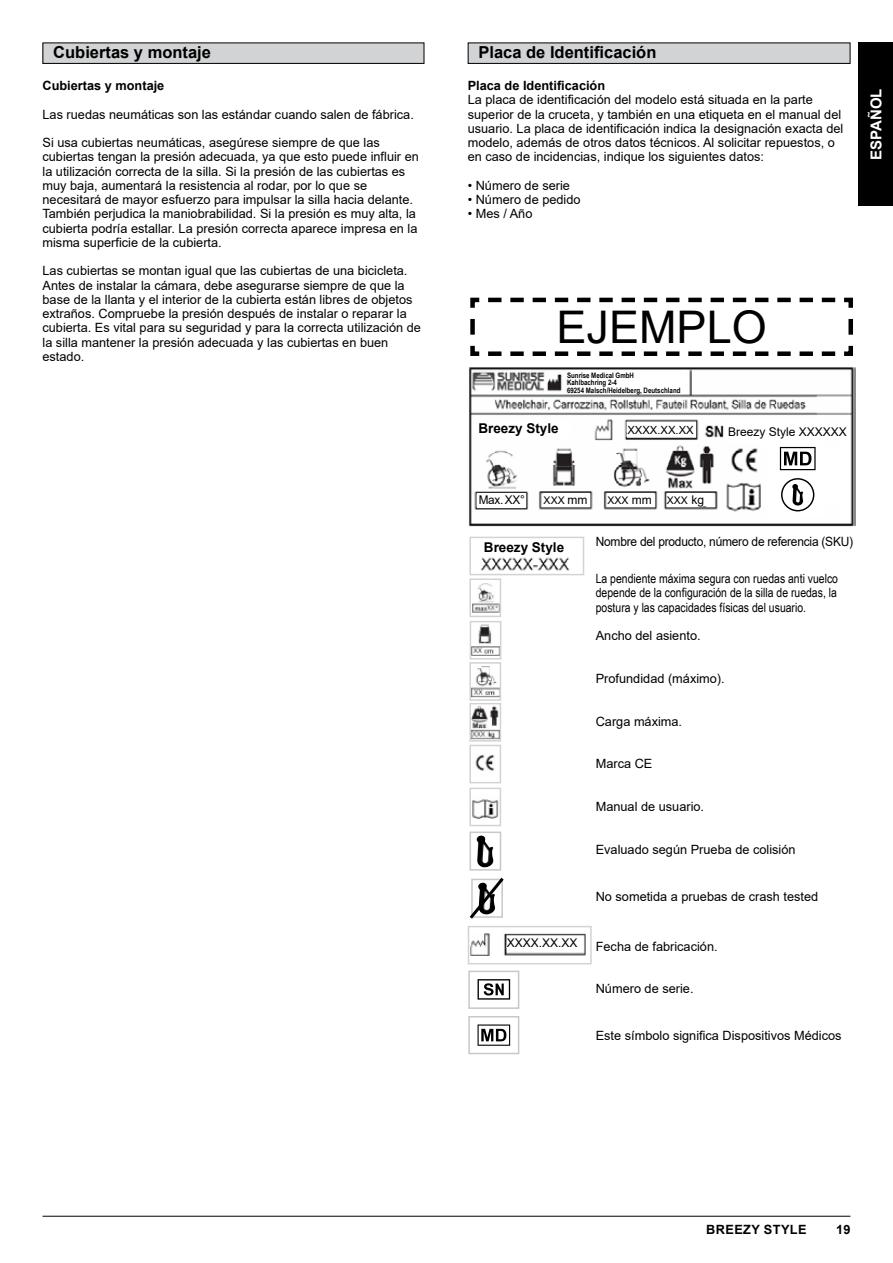
<style>
.page{position:relative;width:893px;height:1263px;background:#fff}
.page>*{position:absolute;margin:0;border:0;box-sizing:border-box;transform-origin:0 0}
.t1{font:45px "Arial";color:#000}
.t2{font:700 16.5px "Arial";color:#000}
.t3{font:700 15px "Arial";color:#fff}
.t4{font:700 13.5px "Arial";color:#000}
.t5{font:12.75px/14.2px "Arial";color:#000}
.t6{font:12.75px/14.2px "Arial Narrow";color:#000;text-align:justify}
.t7{font:12.75px "Arial";letter-spacing:-.02em;color:#000;scale:.94 1}
.t8{font:700 12.75px "Arial";color:#000}
.t9{font:700 12.75px "Arial";letter-spacing:.035em;color:#000}
.t10{font:12px "Arial";color:#000}
.t11{font:11.25px "Arial";color:#000}
.t12{font:10.5px "Arial";color:#000}
.t13{font:700 7.5px/7.5px "Arial Narrow";color:#000}
.s1{font-size:12px}
</style>
<div class="page">
<hr style="left:43px;top:1216px;width:807px;height:1px;background:#000">
<div style="left:859px;top:43px;width:34px;height:163px;background:#000"></div>
<div style="left:468px;top:43px;width:382px;height:20px;background:#d1d3d4"></div>
<div style="left:468px;top:43px;width:382px;height:21px;border:1px solid #000"></div>
<img style="left:469px;top:367px;width:386px;height:160px">
<div style="left:725px;top:418px;width:99px;height:24px;background:#fff"></div>
<div style="left:544px;top:493px;width:46px;height:13px;background:#fff"></div>
<div style="left:607px;top:493px;width:47px;height:13px;background:#fff"></div>
<div style="left:477px;top:493px;width:49px;height:14px;background:#fff"></div>
<div style="left:667px;top:493px;width:46px;height:13px;background:#fff"></div>
<div style="left:627px;top:422px;width:69px;height:14px;background:#fff"></div>
<div style="left:728px;top:425px;width:120px;height:13px;background:#fff"></div>
<img style="left:473px;top:624px;width:25px;height:32px">
<div style="left:470px;top:621px;width:31px;height:38px;border:2px solid #d1d3d4"></div>
<img style="left:472px;top:799px;width:26px;height:20px">
<div style="left:469px;top:788px;width:32px;height:38px;border:2px solid #d1d3d4"></div>
<img style="left:481px;top:557px;width:89px;height:14px">
<div style="left:469px;top:537px;width:115px;height:38px;border:2px solid #d1d3d4"></div>
<img style="left:472px;top:583px;width:26px;height:30px">
<div style="left:469px;top:578px;width:32px;height:39px;border:2px solid #d1d3d4"></div>
<img style="left:475px;top:755px;width:20px;height:16px">
<div style="left:469px;top:745px;width:32px;height:38px;border:2px solid #d1d3d4"></div>
<img style="left:472px;top:706px;width:26px;height:32px">
<div style="left:469px;top:703px;width:32px;height:38px;border:2px solid #d1d3d4"></div>
<img style="left:472px;top:666px;width:26px;height:32px">
<div style="left:469px;top:662px;width:32px;height:39px;border:2px solid #d1d3d4"></div>
<svg style="left:470px;top:297px;width:383px;height:59px"></svg>
<svg style="left:476px;top:835px;width:5px;height:6px"></svg>
<div style="left:470px;top:831px;width:31px;height:40px;border:2px solid #c7c8ca"></div>
<svg style="left:469px;top:877px;width:35px;height:42px"></svg>
<img style="left:471px;top:933px;width:115px;height:23px">
<div style="left:468px;top:926px;width:124px;height:38px;border:2px solid #d1d3d4"></div>
<svg style="left:536px;top:934px;width:47px;height:17px"></svg>
<div style="left:43px;top:43px;width:381px;height:20px;background:#d1d3d4"></div>
<div style="left:43px;top:43px;width:381px;height:21px;border:1px solid #000"></div>
<div style="left:478px;top:420px;width:93px;height:17px;background:#fff"></div>
<svg style="left:477px;top:1024px;width:33px;height:22px"></svg>
<div style="left:468px;top:1016px;width:51px;height:38px;border:2px solid #c7c8ca"></div>
<div style="left:772px;top:441px;width:51px;height:76px;background:#fff"></div>
<svg style="left:780px;top:447px;width:36px;height:23px"></svg>
<div style="left:781px;top:478px;width:33px;height:33px;border:1px solid #000;border-radius:50%"></div>
<svg style="left:792px;top:484px;width:11px;height:21px"></svg>
<svg style="left:477px;top:979px;width:33px;height:20px"></svg>
<div style="left:468px;top:971px;width:51px;height:38px;border:2px solid #c7c8ca"></div>
<div style="left:567px;top:371px;width:119px;height:23px;background:#fff"></div>
<p class="t2" style="left:53px;top:41px;width:159px">Cubiertas y montaje</p>
<p class="t8" style="left:43px;top:77px;width:123px">Cubiertas y montaje</p>
<p class="t5" style="left:43px;top:107px;width:373px">Las ruedas neumáticas son las estándar cuando salen de fábrica.</p>
<p class="t5" style="left:43px;top:135px;width:378px">Si usa cubiertas neumáticas, asegúrese siempre de que las cubiertas tengan la presión adecuada, ya que esto puede influir en la utilización correcta de la silla. Si la presión de las cubiertas es muy baja, aumentará la resistencia al rodar, por lo que se necesitará de mayor esfuerzo para impulsar la silla hacia delante.<br>También perjudica la maniobrabilidad. Si la presión es muy alta, la cubierta podría estallar. La presión correcta aparece impresa en la misma superficie de la cubierta.</p>
<p class="t5" style="left:43px;top:264px;width:380px">Las cubiertas se montan igual que las cubiertas de una bicicleta.<br>Antes de instalar la cámara, debe asegurarse siempre de que la base de la llanta y el interior de la cubierta están libres de objetos extraños. Compruebe la presión después de instalar o reparar la cubierta. Es vital para su seguridad y para la correcta utilización de la silla mantener la presión adecuada y las cubiertas en buen estado.</p>
<p class="t2" style="left:478px;top:41px;width:179px">Placa de Identificación</p>
<p class="t8" style="left:468px;top:77px;width:139px">Placa de Identificación</p>
<p class="t5" style="left:468px;top:93px;width:377px">La placa de identificación del modelo está situada en la parte superior de la cruceta, y también en una etiqueta en el manual del usuario. La placa de identificación indica la designación exacta del modelo, además de otros datos técnicos. Al solicitar repuestos, o en caso de incidencias, indique los siguientes datos:</p>
<p class="t5" style="left:468px;top:178px;width:104px">• Número de serie</p>
<p class="t5" style="left:468px;top:192px;width:114px">• Número de pedido</p>
<p class="t5" style="left:468px;top:207px;width:66px">• Mes / Año</p>
<p class="t3" style="left:866px;top:160px;width:73px;rotate:-90deg">ESPAÑOL</p>
<h1 class="t1" style="left:557px;top:296px;width:212px">EJEMPLO</h1>
<p class="t13" style="left:567px;top:371px;width:115px">Sunrise Medical GmbH<br>Kahlbachring 2-4<br>69254 Malsch/Heidelberg, Deutschland</p>
<p class="t4" style="left:478px;top:419px;width:82px">Breezy Style</p>
<p class="t11" style="left:627px;top:422px;width:68px">XXXX.XX.XX</p>
<p class="t10" style="left:728px;top:423px;width:120px">Breezy Style XXXXXX</p>
<p class="t10" style="left:479px;top:492px;width:47px">Max. XX°</p>
<p class="t12" style="left:544px;top:493px;width:45px">XXX <span class="s1">mm</span></p>
<p class="t12" style="left:607px;top:493px;width:46px">XXX <span class="s1">mm</span></p>
<p class="t12" style="left:667px;top:493px;width:39px">XXX <span class="s1">kg</span></p>
<p class="t4" style="left:484px;top:537px;width:82px">Breezy Style</p>
<p class="t10" style="left:507px;top:934px;width:72px">XXXX.XX.XX</p>
<p class="t7" style="left:596px;top:533px;width:275px">Nombre del producto, número de referencia (SKU)</p>
<p class="t6" style="left:596px;top:571px;width:244px">La pendiente máxima segura con ruedas anti vuelco depende de la configuración de la silla de ruedas, la postura y las capacidades físicas del usuario.</p>
<p class="t5" style="left:596px;top:628px;width:106px">Ancho del asiento.</p>
<p class="t5" style="left:596px;top:671px;width:130px">Profundidad (máximo).</p>
<p class="t5" style="left:596px;top:714px;width:88px">Carga máxima.</p>
<p class="t5" style="left:596px;top:757px;width:58px">Marca CE</p>
<p class="t5" style="left:596px;top:799px;width:110px">Manual de usuario.</p>
<p class="t5" style="left:596px;top:842px;width:201px">Evaluado según Prueba de colisión</p>
<p class="t5" style="left:596px;top:889px;width:224px">No sometida a pruebas de crash tested</p>
<p class="t5" style="left:596px;top:939px;width:123px">Fecha de fabricación.</p>
<p class="t5" style="left:596px;top:981px;width:99px">Número de serie.</p>
<p class="t5" style="left:596px;top:1028px;width:247px">Este símbolo significa Dispositivos Médicos</p>
<p class="t9" style="left:706px;top:1220px;width:102px">BREEZY STYLE</p>
<p class="t8" style="left:836px;top:1220px;width:16px">19</p>
</div>
